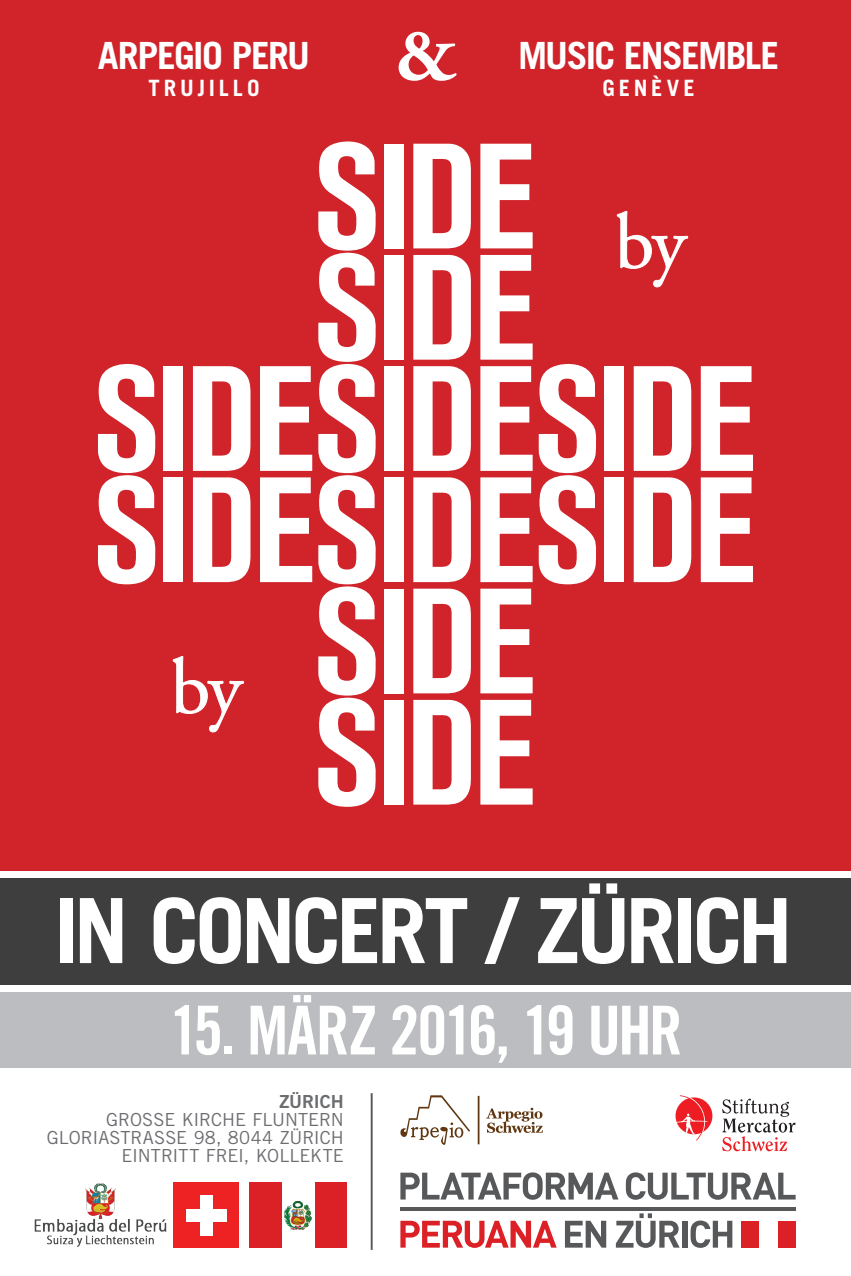
<style>
.page{position:relative;width:851px;height:1276px;background:#fff}
.page>*{position:absolute;margin:0;border:0;box-sizing:border-box;transform-origin:0 0}
.t1{font:700 90px "Trade Gothic";letter-spacing:-.05em;color:#fff}
.t2{font:78.38px "Adobe Garamond Pro";color:#fff}
.t3{font:700 75px "Adobe Garamond Pro";color:#fff}
.t4{font:67.5px "Trade Gothic Bold Cond Twenty";letter-spacing:-.045em;color:#fff}
.t5{font:700 37.5px "Trade Gothic";letter-spacing:-.045em;color:#fff}
.t6{font:700 22.5px "Trade Gothic";letter-spacing:.175em;color:#fff}
.t7{font:18px/18px "Trade Gothic";color:#6c6d70;text-align:right}
.t8{font:18px "Trade Gothic Bold Two";letter-spacing:-.005em;color:#6c6d70}
</style>
<div class="page">
<div style="left:0;top:0;width:850px;height:875px;background:#d1232a"></div>
<div style="left:0;top:991px;width:850px;height:77px;background:#bcbdc0"></div>
<div style="left:0;top:875px;width:850px;height:109px;background:#3e3e3f"></div>
<div style="left:0;top:871px;width:850px;height:7px;background:#fff"></div>
<div style="left:675px;top:1097px;width:37px;height:37px;background:#ee1d23;border-radius:50%"></div>
<svg style="left:675px;top:1095px;width:32px;height:45px"></svg>
<svg style="left:722px;top:1098px;width:73px;height:53px"></svg>
<svg style="left:370px;top:1093px;width:2px;height:157px"></svg>
<div style="left:384px;top:144px;width:19px;height:104px;background:#fff"></div>
<svg style="left:413px;top:144px;width:58px;height:104px"></svg>
<svg style="left:480px;top:144px;width:52px;height:104px"></svg>
<div style="left:384px;top:255px;width:19px;height:105px;background:#fff"></div>
<svg style="left:413px;top:255px;width:58px;height:105px"></svg>
<svg style="left:480px;top:255px;width:52px;height:105px"></svg>
<div style="left:163px;top:366px;width:20px;height:105px;background:#fff"></div>
<svg style="left:193px;top:366px;width:57px;height:105px"></svg>
<svg style="left:260px;top:366px;width:52px;height:105px"></svg>
<div style="left:384px;top:366px;width:19px;height:105px;background:#fff"></div>
<svg style="left:413px;top:366px;width:58px;height:105px"></svg>
<svg style="left:480px;top:366px;width:52px;height:105px"></svg>
<div style="left:604px;top:366px;width:19px;height:105px;background:#fff"></div>
<svg style="left:633px;top:366px;width:58px;height:105px"></svg>
<svg style="left:700px;top:366px;width:52px;height:105px"></svg>
<svg style="left:98px;top:364px;width:58px;height:220px"></svg>
<div style="left:163px;top:477px;width:20px;height:105px;background:#fff"></div>
<svg style="left:193px;top:477px;width:57px;height:105px"></svg>
<svg style="left:260px;top:477px;width:52px;height:105px"></svg>
<div style="left:384px;top:477px;width:19px;height:105px;background:#fff"></div>
<svg style="left:413px;top:477px;width:58px;height:105px"></svg>
<svg style="left:480px;top:477px;width:52px;height:105px"></svg>
<svg style="left:538px;top:364px;width:58px;height:220px"></svg>
<div style="left:604px;top:477px;width:19px;height:105px;background:#fff"></div>
<svg style="left:633px;top:477px;width:58px;height:105px"></svg>
<svg style="left:700px;top:477px;width:52px;height:105px"></svg>
<div style="left:384px;top:588px;width:19px;height:105px;background:#fff"></div>
<svg style="left:413px;top:588px;width:58px;height:105px"></svg>
<svg style="left:480px;top:588px;width:52px;height:105px"></svg>
<svg style="left:318px;top:141px;width:58px;height:666px"></svg>
<div style="left:384px;top:700px;width:19px;height:104px;background:#fff"></div>
<svg style="left:413px;top:700px;width:58px;height:104px"></svg>
<svg style="left:480px;top:700px;width:52px;height:104px"></svg>
<svg style="left:617px;top:211px;width:71px;height:77px"></svg>
<svg style="left:173px;top:655px;width:71px;height:77px"></svg>
<svg style="left:477px;top:1096px;width:2px;height:48px"></svg>
<svg style="left:400px;top:1095px;width:70px;height:50px"></svg>
<svg style="left:486px;top:1107px;width:56px;height:26px"></svg>
<div style="left:741px;top:1220px;width:54px;height:27px;background:#db2026"></div>
<div style="left:759px;top:1220px;width:18px;height:27px;background:#fff"></div>
<svg style="left:400px;top:1172px;width:218px;height:27px"></svg>
<svg style="left:625px;top:1172px;width:170px;height:27px"></svg>
<svg style="left:400px;top:1220px;width:156px;height:27px"></svg>
<svg style="left:565px;top:1220px;width:41px;height:27px"></svg>
<svg style="left:615px;top:1213px;width:64px;height:34px"></svg>
<div style="left:682px;top:1220px;width:5px;height:27px;background:#57585a"></div>
<svg style="left:690px;top:1220px;width:42px;height:27px"></svg>
<hr style="left:400px;top:1207px;width:395px;height:4px;background:#57585a">
<div style="left:173px;top:1182px;width:65px;height:65px;background:#ee2123"></div>
<div style="left:186px;top:1209px;width:40px;height:12px;background:#fff"></div>
<div style="left:200px;top:1195px;width:12px;height:40px;background:#fff"></div>
<div style="left:249px;top:1182px;width:98px;height:65px;background:#db2026"></div>
<div style="left:282px;top:1182px;width:32px;height:65px;background:#fff"></div>
<img style="left:284px;top:1201px;width:28px;height:28px">
<img style="left:34px;top:1183px;width:133px;height:64px">
<h3 class="t5" style="left:98px;top:32px;width:214px">ARPEGIO PERU</h3>
<p class="t6" style="left:148px;top:74px;width:112px">TRUJILLO</p>
<h3 class="t3" style="left:394px;top:12px;width:63px">&amp;</h3>
<h3 class="t5" style="left:518px;top:32px;width:262px">MUSIC ENSEMBLE</h3>
<p class="t6" style="left:602px;top:74px;width:94px">GENÈVE</p>
<h2 class="t2" style="left:615px;top:195px;width:73px">by</h2>
<h2 class="t2" style="left:171px;top:640px;width:73px">by</h2>
<h1 class="t1" style="left:54px;top:875px;width:740px">IN CONCERT / ZÜRICH</h1>
<h3 class="t4" style="left:169px;top:989px;width:514px">15. MÄRZ 2016, 19 UHR</h3>
<p class="t8" style="left:279px;top:1090px;width:66px">ZÜRICH</p>
<p class="t7" style="left:47px;top:1110px;width:298px">GROSSE KIRCHE FLUNTERN<br>GLORIASTRASSE 98, 8044 ZÜRICH<br>EINTRITT FREI, KOLLEKTE</p>
</div>
